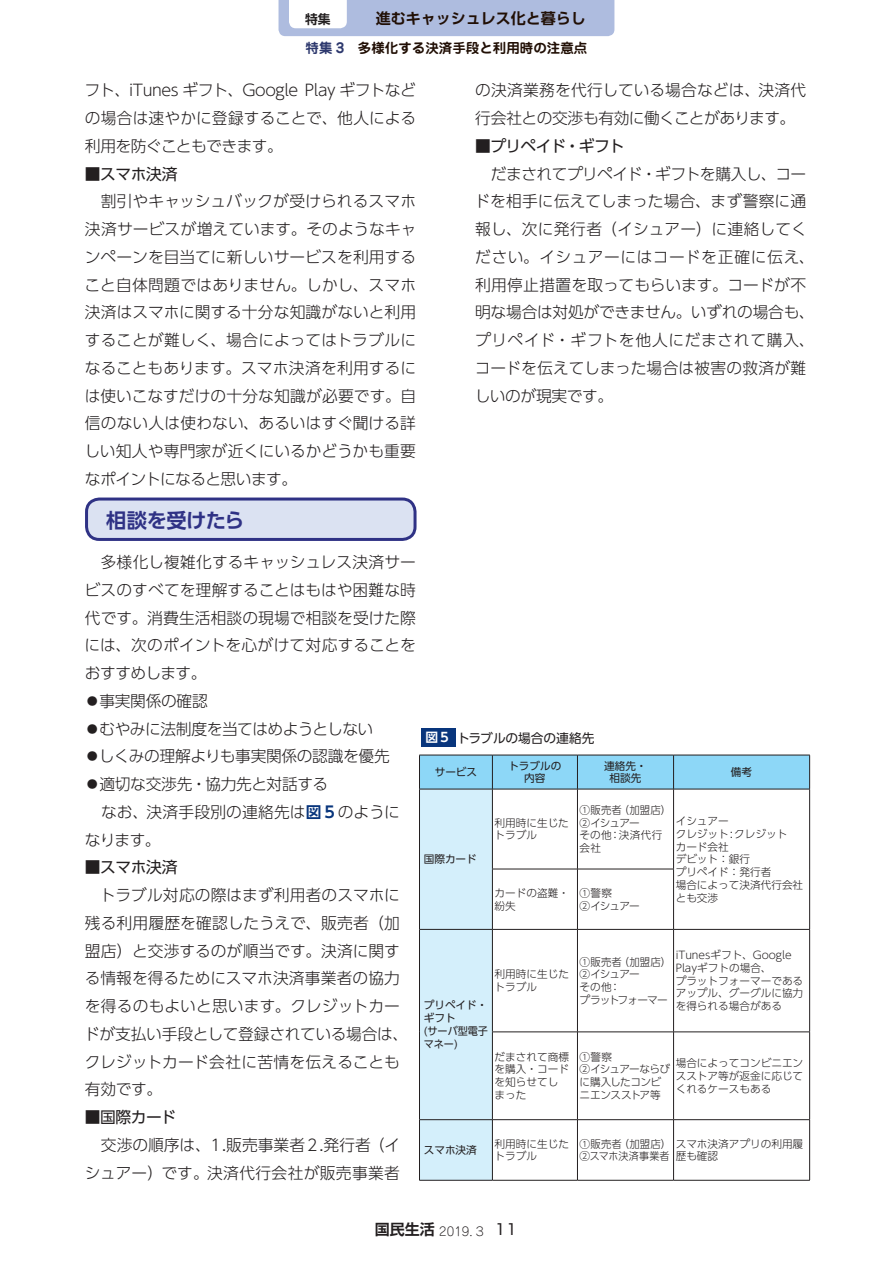
<style>
.page{position:relative;width:893px;height:1263px;background:#fff}
.page>*{position:absolute;margin:0;border:0;box-sizing:border-box;transform-origin:0 0}
.t1{font:700 20.25px "UD Shin Go Pro De";letter-spacing:-.02em;color:#2f3285}
.t2{font:300 15.75px/27.8px "UD Shin Go Pro";color:#231f20}
.t3{font:15.75px "UD Shin Go Pro";letter-spacing:-.03em;color:#231f20}
.t4{font:700 15px "UD Shin Go Pro De";color:#210f05}
.t5{font:700 13.5px "Jun 501 Pro";color:#210f05}
.t6{font:12.75px "UD Shin Go Pro";letter-spacing:-.005em;color:#231f20}
.t7{font:700 12.75px "UD Shin Go Pro De";color:#231f20}
.t8{font:300 12px "Jun 101 Pro";color:#231f20}
.t9{font:300 10.65px/12.8px "UD Shin Go Pro";color:#231f20}
.t10{font:10.65px/12.8px "UD Shin Go Pro";color:#231f20;text-align:center}
.t11{font:300 10.65px/12.8px "UD Shin Go Pro";letter-spacing:-.055em;color:#231f20}
.t12{font:300 10.65px/12.8px "UD Shin Go Pro";letter-spacing:-.045em;color:#231f20}
.t13{font:300 10.65px/12.8px "UD Shin Go Pro";letter-spacing:.02em;color:#231f20}
.t14{font:300 10.65px/12.8px "UD Shin Go Pro";letter-spacing:-.06em;color:#231f20}
.s1{color:#2e396e}
.s2{font-family:"UD Shin Go Pro De";font-weight:700;color:#08357c}
.s3{font-family:"UD Shin Go Pro De";font-weight:700;color:#fff}
.s4{font-family:"Shin Go Pro De";font-weight:700;font-size:15px}
.s5{font-family:"Shin Go Pro";font-weight:400;font-size:15px}
</style>
<div class="page">
<svg style="left:279px;top:0;width:335px;height:36px;background:#b8c5e3"></svg>
<div style="left:87px;top:499px;width:328px;height:40px;background:#dbe2f2;border-radius:13px"></div>
<div style="left:85px;top:497px;width:332px;height:44px;border:3px solid #2f3285;border-radius:13px"></div>
<svg style="left:420px;top:756px;width:389px;height:424px"></svg>
<hr style="left:419px;top:755px;width:73px;height:1px;background:#231f20">
<hr style="left:419px;top:755px;width:1px;height:34px;background:#231f20">
<hr style="left:492px;top:755px;width:85px;height:1px;background:#231f20">
<hr style="left:492px;top:755px;width:1px;height:34px;background:#231f20">
<hr style="left:577px;top:755px;width:97px;height:1px;background:#231f20">
<hr style="left:577px;top:755px;width:1px;height:34px;background:#231f20">
<hr style="left:674px;top:755px;width:136px;height:1px;background:#231f20">
<hr style="left:673px;top:755px;width:1px;height:34px;background:#231f20">
<hr style="left:809px;top:755px;width:1px;height:34px;background:#231f20">
<hr style="left:419px;top:789px;width:73px;height:1px;background:#231f20">
<hr style="left:419px;top:789px;width:1px;height:80px;background:#231f20">
<hr style="left:492px;top:789px;width:85px;height:1px;background:#231f20">
<hr style="left:492px;top:789px;width:1px;height:80px;background:#231f20">
<hr style="left:577px;top:789px;width:97px;height:1px;background:#231f20">
<hr style="left:577px;top:789px;width:1px;height:80px;background:#231f20">
<hr style="left:674px;top:789px;width:136px;height:1px;background:#231f20">
<hr style="left:673px;top:789px;width:1px;height:80px;background:#231f20">
<hr style="left:809px;top:789px;width:1px;height:80px;background:#231f20">
<hr style="left:419px;top:869px;width:1px;height:60px;background:#231f20">
<hr style="left:492px;top:869px;width:85px;height:1px;background:#231f20">
<hr style="left:492px;top:869px;width:1px;height:60px;background:#231f20">
<hr style="left:577px;top:869px;width:97px;height:1px;background:#231f20">
<hr style="left:577px;top:869px;width:1px;height:60px;background:#231f20">
<hr style="left:673px;top:869px;width:1px;height:60px;background:#231f20">
<hr style="left:809px;top:869px;width:1px;height:60px;background:#231f20">
<hr style="left:419px;top:929px;width:73px;height:1px;background:#231f20">
<hr style="left:419px;top:930px;width:1px;height:102px;background:#231f20">
<hr style="left:492px;top:929px;width:85px;height:1px;background:#231f20">
<hr style="left:492px;top:930px;width:1px;height:102px;background:#231f20">
<hr style="left:577px;top:929px;width:97px;height:1px;background:#231f20">
<hr style="left:577px;top:930px;width:1px;height:102px;background:#231f20">
<hr style="left:674px;top:929px;width:136px;height:1px;background:#231f20">
<hr style="left:673px;top:930px;width:1px;height:102px;background:#231f20">
<hr style="left:809px;top:930px;width:1px;height:102px;background:#231f20">
<hr style="left:419px;top:1032px;width:1px;height:87px;background:#231f20">
<hr style="left:492px;top:1031px;width:85px;height:1px;background:#231f20">
<hr style="left:492px;top:1032px;width:1px;height:87px;background:#231f20">
<hr style="left:577px;top:1031px;width:97px;height:1px;background:#231f20">
<hr style="left:577px;top:1032px;width:1px;height:87px;background:#231f20">
<hr style="left:674px;top:1031px;width:136px;height:1px;background:#231f20">
<hr style="left:673px;top:1032px;width:1px;height:87px;background:#231f20">
<hr style="left:809px;top:1032px;width:1px;height:87px;background:#231f20">
<hr style="left:419px;top:1119px;width:73px;height:1px;background:#231f20">
<hr style="left:419px;top:1120px;width:1px;height:60px;background:#231f20">
<hr style="left:492px;top:1119px;width:85px;height:1px;background:#231f20">
<hr style="left:492px;top:1120px;width:1px;height:60px;background:#231f20">
<hr style="left:577px;top:1119px;width:97px;height:1px;background:#231f20">
<hr style="left:577px;top:1120px;width:1px;height:60px;background:#231f20">
<hr style="left:674px;top:1119px;width:136px;height:1px;background:#231f20">
<hr style="left:673px;top:1120px;width:1px;height:60px;background:#231f20">
<hr style="left:809px;top:1120px;width:1px;height:60px;background:#231f20">
<hr style="left:419px;top:1180px;width:73px;height:1px;background:#231f20">
<hr style="left:492px;top:1180px;width:85px;height:1px;background:#231f20">
<hr style="left:577px;top:1180px;width:97px;height:1px;background:#231f20">
<hr style="left:674px;top:1180px;width:136px;height:1px;background:#231f20">
<div style="left:421px;top:728px;width:34px;height:19px;background:#08357c"></div>
<p class="t7" style="left:305px;top:9px;width:27px">特集</p>
<p class="t4" style="left:376px;top:6px;width:211px">進むキャッシュレス化と暮らし</p>
<p class="t5" style="left:306px;top:37px;width:283px"><span class="s1">特集 3</span>　多様化する決済手段と利用時の注意点</p>
<p class="t2" style="left:85px;top:76px;width:333px;text-align:justify">フト、iTunes ギフト、Google Play ギフトなどの場合は速やかに登録することで、他人による利用を防ぐこともできます。</p>
<p class="t3" style="left:85px;top:161px;width:94px">■スマホ決済</p>
<p class="t2" style="left:84px;top:187px;width:333px;text-align:justify;text-indent:16px">割引やキャッシュバックが受けられるスマホ決済サービスが増えています。そのようなキャンペーンを目当てに新しいサービスを利用すること自体問題ではありません。しかし、スマホ決済はスマホに関する十分な知識がないと利用することが難しく、場合によってはトラブルになることもあります。スマホ決済を利用するには使いこなすだけの十分な知識が必要です。自信のない人は使わない、あるいはすぐ聞ける詳しい知人や専門家が近くにいるかどうかも重要なポイントになると思います。</p>
<p class="t1" style="left:106px;top:504px;width:139px">相談を受けたら</p>
<p class="t2" style="left:84px;top:548px;width:333px;text-indent:16px">多様化し複雑化するキャッシュレス決済サービスのすべてを理解することはもはや困難な時代です。消費生活相談の現場で相談を受けた際には、次のポイントを心がけて対応することをおすすめします。<br>◦事実関係の確認<br>◦むやみに法制度を当てはめようとしない<br>◦しくみの理解よりも事実関係の認識を優先<br>◦適切な交渉先・協力先と対話する<br>　なお、決済手段別の連絡先は<span class="s2">図５</span>のようになります。</p>
<p class="t3" style="left:85px;top:855px;width:94px">■スマホ決済</p>
<p class="t2" style="left:84px;top:881px;width:326px;text-indent:16px">トラブル対応の際はまず利用者のスマホに残る利用履歴を確認したうえで、販売者（加盟店）と交渉するのが順当です。決済に関する情報を得るためにスマホ決済事業者の協力を得るのもよいと思います。クレジットカードが支払い手段として登録されている場合は、クレジットカード会社に苦情を伝えることも有効です。</p>
<p class="t3" style="left:85px;top:1104px;width:93px">■国際カード</p>
<p class="t2" style="left:85px;top:1130px;width:317px">　交渉の順序は、１.販売事業者２.発行者（イシュアー）です。決済代行会社が販売事業者</p>
<p class="t2" style="left:475px;top:76px;width:333px">の決済業務を代行している場合などは、決済代行会社との交渉も有効に働くことがあります。</p>
<p class="t3" style="left:475px;top:133px;width:151px">■プリペイド・ギフト</p>
<p class="t2" style="left:474px;top:159px;width:342px;text-indent:17px">だまされてプリペイド・ギフトを購入し、コードを相手に伝えてしまった場合、まず警察に通報し、次に発行者（イシュアー）に連絡してください。イシュアーにはコードを正確に伝え、利用停止措置を取ってもらいます。コードが不明な場合は対処ができません。いずれの場合も、プリペイド・ギフトを他人にだまされて購入、コードを伝えてしまった場合は被害の救済が難しいのが現実です。</p>
<p class="t6" style="left:425px;top:727px;width:170px"><span class="s3">図５</span> トラブルの場合の連絡先</p>
<p class="t10" style="left:435px;top:765px;width:44px">サービス</p>
<p class="t10" style="left:508px;top:759px;width:55px">トラブルの内容</p>
<p class="t10" style="left:604px;top:759px;width:44px">連絡先・相談先</p>
<p class="t10" style="left:731px;top:765px;width:23px">備考</p>
<p class="t10" style="left:424px;top:852px;width:55px">国際カード</p>
<p class="t13" style="left:580px;top:803px;width:93px">①販売者（加盟店）<br>②イシュアー<br>その他：決済代行会社</p>
<p class="t9" style="left:676px;top:814px;width:129px">イシュアー<br>クレジット：クレジット<br>カード会社<br>デビット：銀行<br>プリペイド：発行者<br>場合によって決済代行会社</p>
<p class="t9" style="left:494px;top:816px;width:76px">利用時に生じたトラブル</p>
<p class="t14" style="left:580px;top:886px;width:62px">①警察<br>②イシュアー</p>
<p class="t9" style="left:495px;top:886px;width:76px">カードの盗難・</p>
<p class="t9" style="left:676px;top:891px;width:44px">とも交渉</p>
<p class="t9" style="left:495px;top:899px;width:23px">紛失</p>
<p class="t9" style="left:495px;top:967px;width:76px">利用時に生じたトラブル</p>
<p class="t10" style="left:424px;top:999px;width:66px;text-align:left">プリペイド・ギフト<br>(サーバ型電子マネー)</p>
<p class="t11" style="left:580px;top:955px;width:93px">①販売者（加盟店）<br>②イシュアー<br>その他：<br>プラットフォーマー</p>
<p class="t9" style="left:676px;top:948px;width:129px">iTunesギフト、Google<br>Playギフトの場合、<br>プラットフォーマーであるアップル、グーグルに協力を得られる場合がある</p>
<p class="t9" style="left:495px;top:1050px;width:76px">だまされて商標を購入・コードを知らせてしまった</p>
<p class="t12" style="left:580px;top:1050px;width:92px">①警察<br>②イシュアーならびに購入したコンビニエンスストア等</p>
<p class="t9" style="left:676px;top:1056px;width:129px;text-align:justify">場合によってコンビニエンスストア等が返金に応じてくれるケースもある</p>
<p class="t10" style="left:424px;top:1143px;width:55px">スマホ決済</p>
<p class="t9" style="left:495px;top:1137px;width:76px">利用時に生じたトラブル</p>
<p class="t9" style="left:580px;top:1137px;width:225px">①販売者（加盟店）スマホ決済アプリの利用履<br>②スマホ決済事業者</p>
<p class="t9" style="left:676px;top:1149px;width:44px">歴も確認</p>
<p class="t8" style="left:375px;top:1221px;width:144px"><span class="s4">国民生活</span> 2019.３ <span class="s5">11</span></p>
</div>
